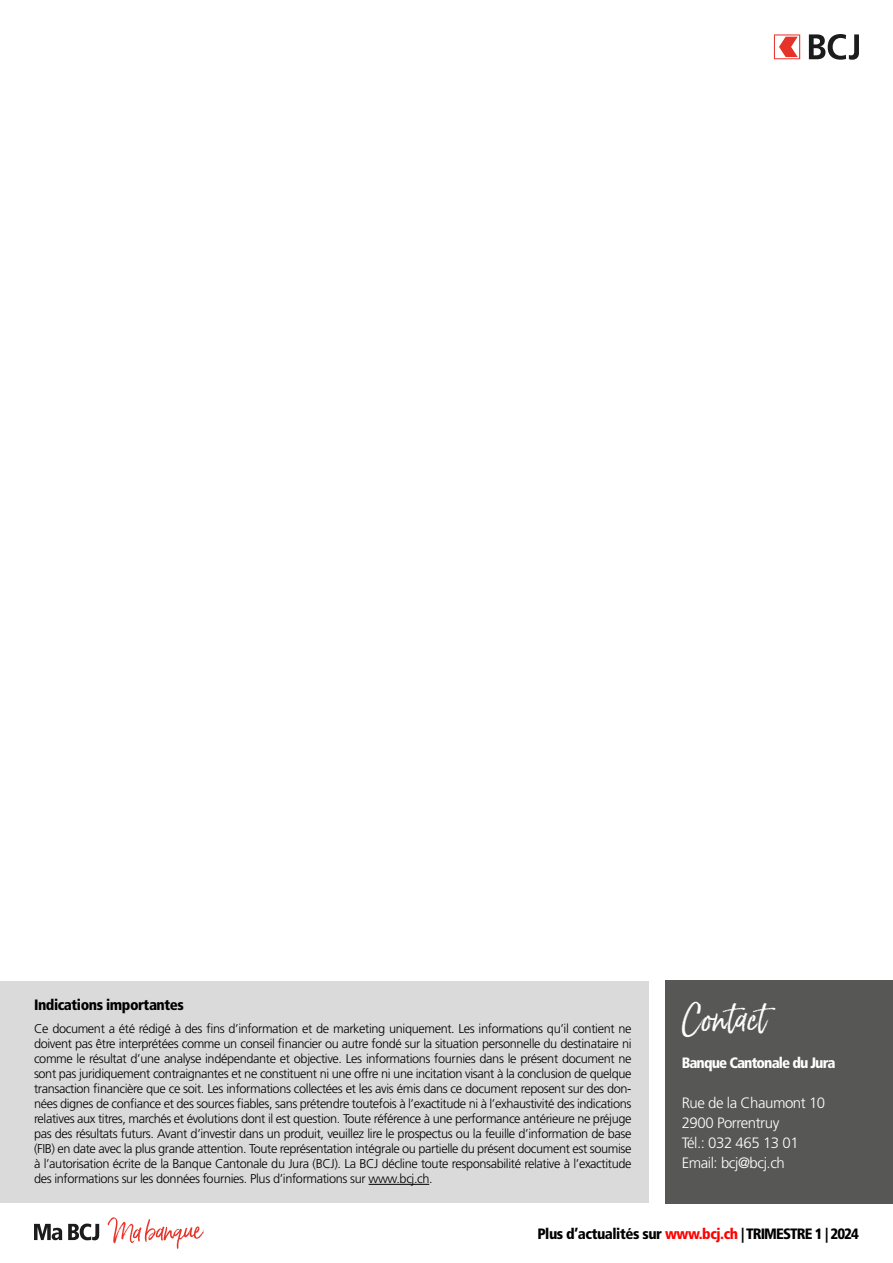
<style>
.page{position:relative;width:893px;height:1263px;background:#fff}
.page>*{position:absolute;margin:0;border:0;box-sizing:border-box;transform-origin:0 0}
.t1{font:34.5px "Born Ready";color:#fff}
.t2{font:900 condensed 15px "Frutiger LT Std";letter-spacing:-.03em;color:#000}
.t3{font:300 15px/20.1px "Frutiger LT Std";letter-spacing:-.03em;color:#fff}
.t4{font:900 condensed 15px "Frutiger LT Std";letter-spacing:-.06em;color:#fff}
.t5{font:300 12.75px/15px "Frutiger LT Std";letter-spacing:-.03em;color:#000;text-align:justify}
.s1{color:#f00}
</style>
<div class="page">
<svg style="left:68px;top:1223px;width:31px;height:17px"></svg>
<svg style="left:34px;top:1224px;width:28px;height:16px"></svg>
<svg style="left:108px;top:1217px;width:96px;height:32px"></svg>
<svg style="left:774px;top:34px;width:26px;height:25px"></svg>
<svg style="left:809px;top:34px;width:50px;height:26px"></svg>
<div style="left:0;top:981px;width:648px;height:49px;background:#dadada"></div>
<div style="left:0;top:1006px;width:648px;height:197px;background:#dadada"></div>
<hr style="left:369px;top:1184px;width:60px;height:1px;background:#000">
<div style="left:665px;top:980px;width:228px;height:223px;background:#575756"></div>
<p class="t2" style="left:34px;top:995px;width:151px">Indications importantes</p>
<p class="t5" style="left:34px;top:1021px;width:599px">Ce document a été rédigé à des fins d’information et de marketing uniquement. Les informations qu’il contient ne doivent pas être interprétées comme un conseil financier ou autre fondé sur la situation personnelle du destinataire ni comme le résultat d’une analyse indépendante et objective. Les informations fournies dans le présent document ne sont pas juridiquement contraignantes et ne constituent ni une offre ni une incitation visant à la conclusion de quelque transaction financière que ce soit. Les informations collectées et les avis émis dans ce document reposent sur des don&shy;nées dignes de confiance et des sources fiables, sans prétendre toutefois à l’exactitude ni à l’exhaustivité des indications relatives aux titres, marchés et évolutions dont il est question. Toute référence à une performance antérieure ne préjuge pas des résultats futurs. Avant d’investir dans un produit, veuillez lire le prospectus ou la feuille d’information de base (FIB) en date avec la plus grande attention. Toute représentation intégrale ou partielle du présent document est soumise à l’autorisation écrite de la Banque Cantonale du Jura (BCJ). La BCJ décline toute responsabilité relative à l’exactitude des informations sur les données fournies. Plus d’informations sur www.bcj.ch.</p>
<h1 class="t1" style="left:682px;top:997px;width:86px">Contact</h1>
<p class="t4" style="left:682px;top:1054px;width:155px">Banque Cantonale du Jura</p>
<p class="t3" style="left:682px;top:1093px;width:145px">Rue de la Chaumont 10<br>2900 Porrentruy<br>Tél.: 032 465 13 01<br>Email: bcj@bcj.ch</p>
<p class="t2" style="left:537px;top:1224px;width:323px">Plus d’actualités sur <span class="s1">www.bcj.ch</span> |TRIMESTRE 1 | 2024</p>
</div>
